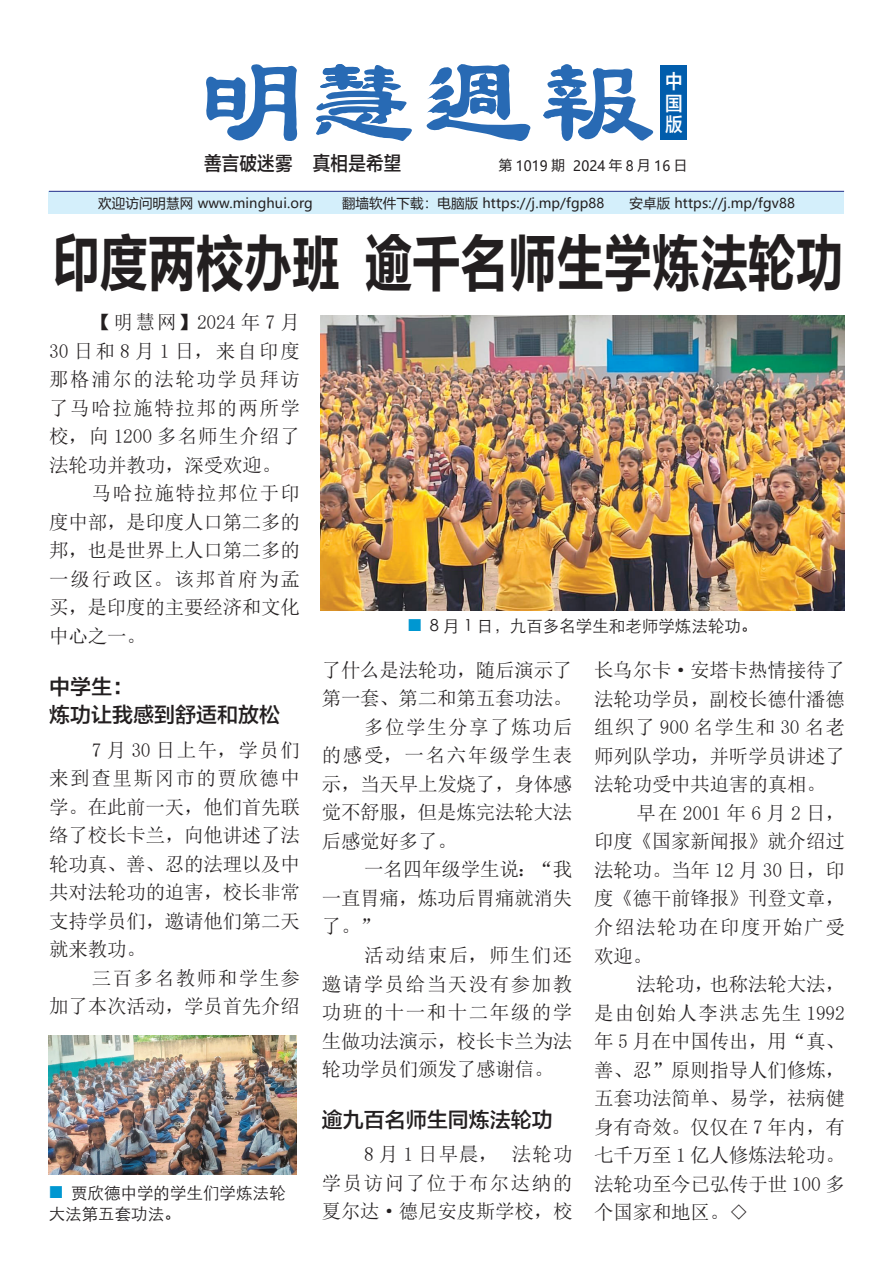
<style>
.page{position:relative;width:893px;height:1263px;background:#fff}
.page>*{position:absolute;margin:0;border:0;box-sizing:border-box;transform-origin:0 0}
.t1{font:63px "FZLTCHK GBK1 0";letter-spacing:-.025em;color:#231f20;scale:.78 1}
.t2{font:21px/28.5px "FZLTZHK GBK1 0";color:#231f20}
.t3{font:19.5px/28.5px "N Sim Sun";letter-spacing:-.01em;color:#231f20;text-align:justify}
.t4{font:19.5px "N Sim Sun";letter-spacing:.08em;color:#231f20}
.t5{font:19.5px "N Sim Sun";letter-spacing:.085em;color:#231f20}
.t6{font:19.5px "N Sim Sun";letter-spacing:.075em;color:#231f20}
.t7{font:19.5px "N Sim Sun";letter-spacing:.055em;color:#231f20}
.t8{font:19.5px "N Sim Sun";letter-spacing:.06em;color:#231f20}
.t9{font:19.5px "N Sim Sun";letter-spacing:.07em;color:#231f20}
.t10{font:19.5px "N Sim Sun";letter-spacing:.27em;color:#231f20}
.t11{font:19.5px "FZLTZHK GBK1 0";letter-spacing:.01em;color:#231f20;scale:.9 1}
.t12{font:19.5px/21.5px "FZLTZHK GBK1 0";color:#fff;text-align:justify;scale:.9 1}
.t13{font:16.5px/21px "ST Xihei";color:#231f20}
.t14{font:14.1px "Microsoft Ya Hei";letter-spacing:.01em;color:#231f20;scale:.95 1}
.t15{font:13.5px "Microsoft Ya Hei";letter-spacing:.01em;color:#231f20}
.s1{font-size:13.5px}
</style>
<div class="page">
<div style="left:49px;top:191px;width:795px;height:23px;background:#d4effb"></div>
<hr style="left:49px;top:191px;width:795px;height:1px;background:#2a318b">
<div style="left:660px;top:65px;width:27px;height:75px;background:#015dac"></div>
<svg style="left:206px;top:64px;width:92px;height:77px"></svg>
<svg style="left:316px;top:64px;width:96px;height:77px"></svg>
<svg style="left:426px;top:64px;width:105px;height:77px"></svg>
<svg style="left:543px;top:64px;width:111px;height:77px"></svg>
<img style="left:320px;top:316px;width:524px;height:295px">
<img style="left:49px;top:1035px;width:248px;height:140px">
<p class="t12" style="left:665px;top:71px;width:21px">中国版</p>
<p class="t11" style="left:204px;top:152px;width:221px">善言破迷雾 真相是希望</p>
<p class="t14" style="left:499px;top:156px;width:200px"><span class="s1">第</span> 1019 <span class="s1">期</span> 2024 <span class="s1">年</span> 8 <span class="s1">月</span> 16 <span class="s1">日</span></p>
<p class="t15" style="left:98px;top:194px;width:216px">欢迎访问明慧网 www.minghui.org</p>
<p class="t15" style="left:342px;top:194px;width:264px">翻墙软件下载：电脑版 https://j.mp/fgp88</p>
<p class="t15" style="left:629px;top:194px;width:167px">安卓版 https://j.mp/fgv88</p>
<h1 class="t1" style="left:52px;top:228px;width:1018px">印度两校办班 逾千名师生学炼法轮功</h1>
<p class="t3" style="left:92px;top:308px;width:210px">【明慧网】2024 年 7 月</p>
<p class="t3" style="left:49px;top:337px;width:252px">30 日和 8 月 1 日，来自印度</p>
<p class="t4" style="left:49px;top:370px;width:252px">那格浦尔的法轮功学员拜访</p>
<p class="t4" style="left:49px;top:398px;width:252px">了马哈拉施特拉邦的两所学</p>
<p class="t7" style="left:49px;top:427px;width:252px">校，向 1200 多名师生介绍了</p>
<p class="t3" style="left:49px;top:451px;width:233px">法轮功并教功，深受欢迎。</p>
<p class="t6" style="left:92px;top:484px;width:210px">马哈拉施特拉邦位于印</p>
<p class="t3" style="left:49px;top:508px;width:252px">度中部，是印度人口第二多的</p>
<p class="t3" style="left:49px;top:536px;width:252px">邦，也是世界上人口第二多的</p>
<p class="t5" style="left:49px;top:569px;width:252px">一级行政区。该邦首府为孟</p>
<p class="t3" style="left:49px;top:593px;width:252px">买，是印度的主要经济和文化</p>
<p class="t3" style="left:49px;top:622px;width:98px">中心之一。</p>
<p class="t2" style="left:49px;top:673px;width:233px">中学生：<br>炼功让我感到舒适和放松</p>
<p class="t3" style="left:49px;top:736px;width:252px;text-indent:43px">7 月 30 日上午，学员们来到查里斯冈市的贾欣德中学。在此前一天，他们首先联络了校长卡兰，向他讲述了法轮功真、善、忍的法理以及中共对法轮功的迫害，校长非常支持学员们，邀请他们第二天就来教功。</p>
<p class="t3" style="left:49px;top:964px;width:252px;text-align:right">三百多名教师和学生参<br>加了本次活动，学员首先介绍</p>
<p class="t13" style="left:49px;top:1181px;width:238px;text-indent:22px">贾欣德中学的学生们学炼法轮大法第五套功法。</p>
<p class="t13" style="left:430px;top:614px;width:329px">8 月 1 日，九百多名学生和老师学炼法轮功。</p>
<p class="t3" style="left:322px;top:656px;width:252px">了什么是法轮功，随后演示了</p>
<p class="t3" style="left:322px;top:684px;width:252px">第一套、第二和第五套功法。</p>
<p class="t6" style="left:364px;top:717px;width:210px">多位学生分享了炼功后</p>
<p class="t5" style="left:322px;top:746px;width:252px">的感受，一名六年级学生表</p>
<p class="t3" style="left:322px;top:770px;width:252px">示，当天早上发烧了，身体感</p>
<p class="t3" style="left:322px;top:798px;width:252px">觉不舒服，但是炼完法轮大法</p>
<p class="t3" style="left:322px;top:827px;width:137px">后感觉好多了。</p>
<p class="t3" style="left:364px;top:855px;width:210px">一名四年级学生说：“我</p>
<p class="t3" style="left:322px;top:884px;width:252px">一直胃痛，炼功后胃痛就消失</p>
<p class="t3" style="left:322px;top:912px;width:60px">了。”</p>
<p class="t5" style="left:364px;top:945px;width:210px">活动结束后，师生们还</p>
<p class="t4" style="left:322px;top:974px;width:252px">邀请学员给当天没有参加教</p>
<p class="t4" style="left:322px;top:1002px;width:252px">功班的十一和十二年级的学</p>
<p class="t3" style="left:322px;top:1026px;width:252px">生做功法演示，校长卡兰为法</p>
<p class="t3" style="left:322px;top:1055px;width:233px">轮功学员们颁发了感谢信。</p>
<p class="t2" style="left:322px;top:1105px;width:232px">逾九百名师生同炼法轮功</p>
<p class="t3" style="left:322px;top:1140px;width:252px;text-indent:43px">8 月 1 日早晨， 法轮功学员访问了位于布尔达纳的夏尔达·德尼安皮斯学校，校</p>
<p class="t3" style="left:594px;top:656px;width:252px">长乌尔卡·安塔卡热情接待了</p>
<p class="t3" style="left:594px;top:685px;width:252px">法轮功学员，副校长德什潘德</p>
<p class="t8" style="left:594px;top:718px;width:252px">组织了 900 名学生和 30 名老</p>
<p class="t3" style="left:594px;top:742px;width:252px">师列队学功，并听学员讲述了</p>
<p class="t3" style="left:594px;top:770px;width:233px">法轮功受中共迫害的真相。</p>
<p class="t10" style="left:637px;top:803px;width:210px">早在2001年6月2日，</p>
<p class="t3" style="left:594px;top:827px;width:252px">印度《国家新闻报》就介绍过</p>
<p class="t3" style="left:594px;top:856px;width:252px">法轮功。当年 12 月 30 日，印</p>
<p class="t3" style="left:594px;top:884px;width:252px">度《德干前锋报》刊登文章，</p>
<p class="t4" style="left:594px;top:917px;width:252px">介绍法轮功在印度开始广受</p>
<p class="t3" style="left:594px;top:941px;width:60px">欢迎。</p>
<p class="t3" style="left:637px;top:970px;width:210px">法轮功，也称法轮大法，</p>
<p class="t9" style="left:594px;top:1003px;width:252px">是由创始人李洪志先生 1992</p>
<p class="t3" style="left:594px;top:1027px;width:252px">年 5 月在中国传出，用“真、</p>
<p class="t3" style="left:594px;top:1055px;width:252px">善、忍”原则指导人们修炼，</p>
<p class="t3" style="left:594px;top:1084px;width:252px">五套功法简单、易学，祛病健</p>
<p class="t3" style="left:594px;top:1112px;width:252px">身有奇效。仅仅在 7 年内，有</p>
<p class="t3" style="left:594px;top:1141px;width:252px">七千万至 1 亿人修炼法轮功。</p>
<p class="t3" style="left:594px;top:1169px;width:252px">法轮功至今已弘传于世 100 多</p>
<p class="t3" style="left:594px;top:1198px;width:156px">个国家和地区。◇</p>
</div>
